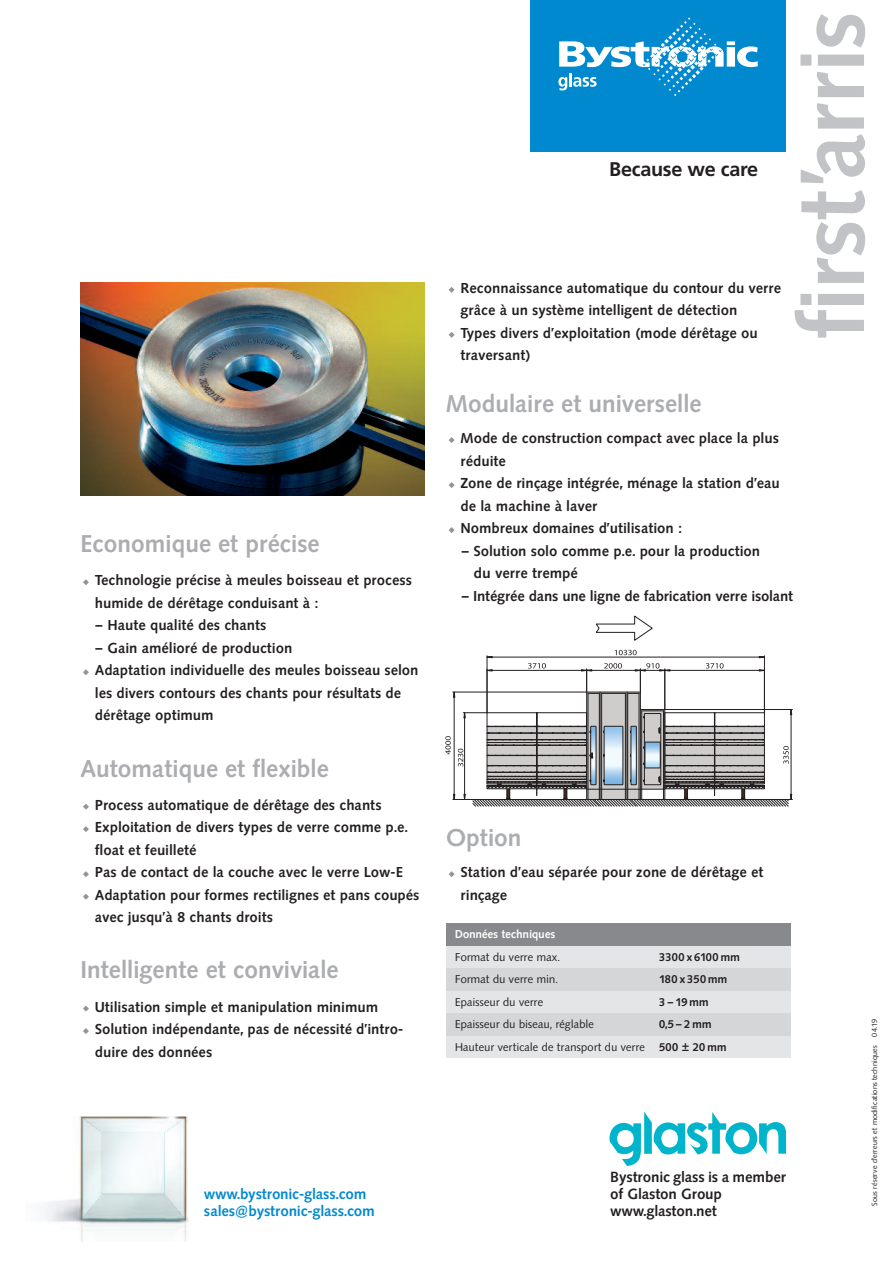
<style>
.page{position:relative;width:893px;height:1263px;background:#fff}
.page>*{position:absolute;margin:0;border:0;box-sizing:border-box;transform-origin:0 0}
.t1{font:700 90px "Synthese BSK";letter-spacing:.015em;color:#c2c3c6}
.t2{font:700 24px "Synthese BSK";letter-spacing:.025em;color:#acadb1}
.t3{font:700 19.8px "Frutiger";letter-spacing:-.015em;color:#231f20}
.t4{font:700 14.55px/17.2px "Synthese BSK";letter-spacing:.025em;color:#231f20}
.t5{font:700 14.55px/17.2px "Synthese BSK";letter-spacing:.025em;color:#0089cf}
.t6{font:700 14.25px/22.5px "Synthese BSK";letter-spacing:.04em;color:#231f20}
.t7{font:11.25px "Synthese BSK";letter-spacing:.025em;color:#231f20}
.t8{font:700 11.25px "Synthese BSK";letter-spacing:.025em;color:#231f20}
.t9{font:700 11.25px "Synthese BSK";letter-spacing:.025em;color:#fff}
.t10{font:7.5px "Synthese BSK";letter-spacing:.02em;color:#231f20}
</style>
<div class="page">
<div style="left:446px;top:945px;width:345px;height:113px;background:#e4e5e7"></div>
<div style="left:446px;top:1013px;width:345px;height:22px;background:#d5d6d8"></div>
<div style="left:446px;top:968px;width:345px;height:22px;background:#d5d6d8"></div>
<div style="left:446px;top:923px;width:345px;height:22px;background:#87898c"></div>
<svg style="left:83px;top:1028px;width:6px;height:6px"></svg>
<svg style="left:83px;top:1005px;width:6px;height:6px"></svg>
<svg style="left:83px;top:894px;width:6px;height:6px"></svg>
<svg style="left:83px;top:871px;width:6px;height:6px"></svg>
<svg style="left:83px;top:826px;width:6px;height:6px"></svg>
<svg style="left:83px;top:804px;width:6px;height:6px"></svg>
<svg style="left:83px;top:669px;width:6px;height:6px"></svg>
<svg style="left:83px;top:579px;width:6px;height:6px"></svg>
<img style="left:81px;top:283px;width:344px;height:212px">
<svg style="left:449px;top:287px;width:6px;height:6px"></svg>
<svg style="left:449px;top:871px;width:6px;height:6px"></svg>
<svg style="left:449px;top:527px;width:6px;height:6px"></svg>
<svg style="left:449px;top:482px;width:6px;height:6px"></svg>
<svg style="left:449px;top:437px;width:6px;height:6px"></svg>
<svg style="left:449px;top:332px;width:6px;height:6px"></svg>
<svg style="left:595px;top:616px;width:58px;height:25px"></svg>
<svg style="left:445px;top:650px;width:347px;height:156px"></svg>
<div style="left:531px;top:0;width:255px;height:151px;background:#0089cf"></div>
<svg style="left:558px;top:18px;width:200px;height:78px"></svg>
<img style="left:45px;top:1116px;width:143px;height:126px">
<svg style="left:609px;top:1112px;width:177px;height:54px"></svg>
<h2 class="t2" style="left:81px;top:531px;width:240px">Economique et précise</h2>
<p class="t6" style="left:95px;top:569px;width:318px">Technologie précise à meules boisseau et process humide de dérêtage conduisant à :</p>
<p class="t6" style="left:95px;top:614px;width:173px">– Haute qualité des chants</p>
<p class="t6" style="left:95px;top:637px;width:325px">– Gain amélioré de production<br>Adaptation individuelle des meules boisseau selon les divers contours des chants pour résultats de dérêtage optimum</p>
<h2 class="t2" style="left:81px;top:755px;width:249px">Automatique et flexible</h2>
<p class="t6" style="left:95px;top:794px;width:325px">Process automatique de dérêtage des chants Exploitation de divers types de verre comme p.e. float et feuilleté<br>Pas de contact de la couche avec le verre Low-E Adaptation pour formes rectilignes et pans coupés avec jusqu’à 8 chants droits</p>
<h2 class="t2" style="left:81px;top:957px;width:259px">Intelligente et conviviale</h2>
<p class="t6" style="left:95px;top:996px;width:309px">Utilisation simple et manipulation minimum<br>Solution indépendante, pas de nécessité d’intro&shy;duire des données</p>
<p class="t5" style="left:204px;top:1185px;width:172px">www.bystronic-glass.com sales@bystronic-glass.com</p>
<h1 class="t1" style="left:783px;top:338px;width:326px;rotate:-90deg">first’arris</h1>
<h3 class="t3" style="left:609px;top:162px;width:150px">Because we care</h3>
<p class="t6" style="left:461px;top:277px;width:322px">Reconnaissance automatique du contour du verre grâce à un système intelligent de détection<br>Types divers d’exploitation (mode dérêtage ou traversant)</p>
<h2 class="t2" style="left:446px;top:391px;width:256px">Modulaire et universelle</h2>
<p class="t6" style="left:461px;top:427px;width:320px">Mode de construction compact avec place la plus réduite<br>Zone de rinçage intégrée, ménage la station d’eau de la machine à laver<br>Nombreux domaines d’utilisation :</p>
<p class="t6" style="left:474px;top:540px;width:287px;text-indent:-13px">– Solution solo comme p.e. pour la production du verre trempé</p>
<p class="t6" style="left:461px;top:585px;width:333px">– Intégrée dans une ligne de fabrication verre isolant</p>
<h2 class="t2" style="left:446px;top:825px;width:76px">Option</h2>
<p class="t6" style="left:461px;top:861px;width:304px">Station d’eau séparée pour zone de dérêtage et rinçage</p>
<p class="t9" style="left:455px;top:928px;width:102px">Données techniques</p>
<p class="t7" style="left:455px;top:951px;width:106px">Format du verre max.</p>
<p class="t8" style="left:659px;top:951px;width:82px">3300 x 6100 mm</p>
<p class="t7" style="left:455px;top:973px;width:104px">Format du verre min.</p>
<p class="t8" style="left:659px;top:973px;width:70px">180 x 350 mm</p>
<p class="t7" style="left:455px;top:996px;width:90px">Epaisseur du verre</p>
<p class="t8" style="left:659px;top:996px;width:51px">3–19mm</p>
<p class="t7" style="left:455px;top:1018px;width:140px">Epaisseur du biseau, réglable</p>
<p class="t8" style="left:659px;top:1018px;width:54px">0,5–2mm</p>
<p class="t7" style="left:455px;top:1041px;width:191px">Hauteur verticale de transport du verre</p>
<p class="t8" style="left:659px;top:1041px;width:69px">500 ± 20 mm</p>
<p class="t4" style="left:611px;top:1168px;width:177px">Bystronic glass is a member of Glaston Group www.glaston.net</p>
<p class="t10" style="left:870px;top:1205px;width:188px;rotate:-90deg">Sous réserve d’erreurs et modifications techniques 04.19</p>
</div>
